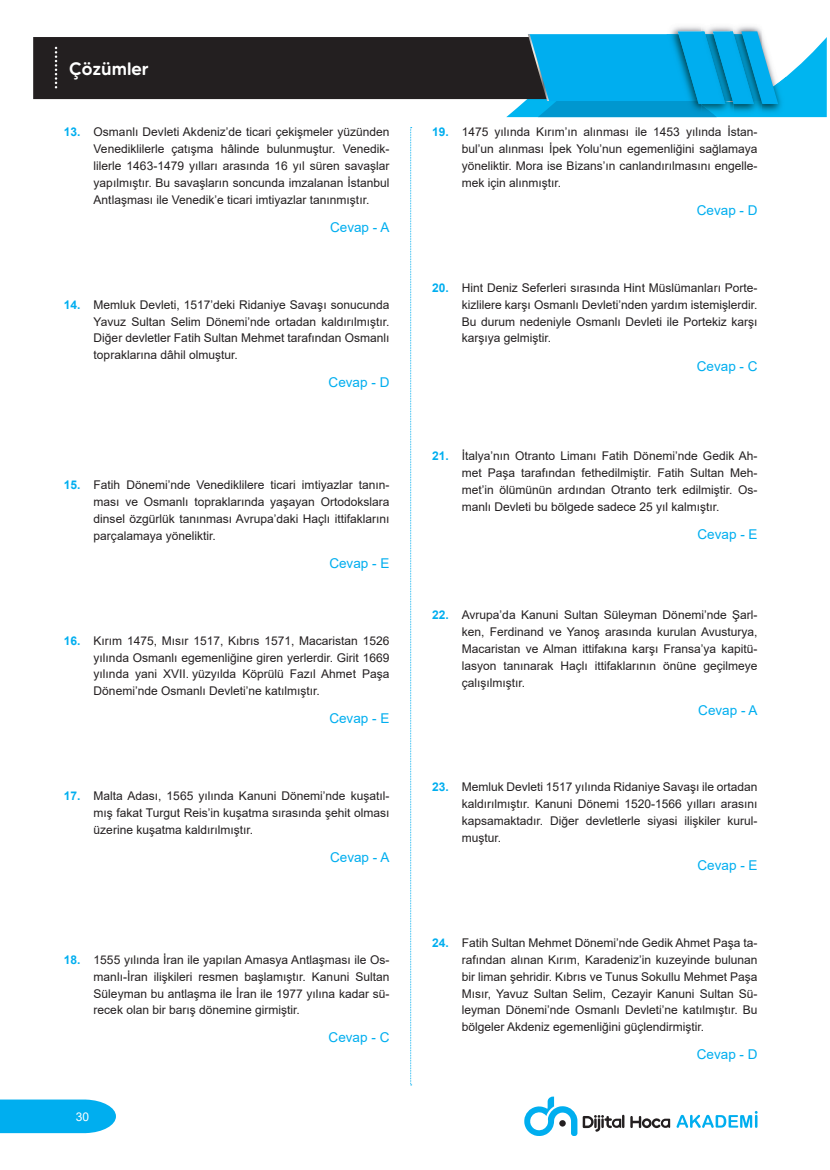
<style>
.page{position:relative;width:830px;height:1170px;background:#fff}
.page>*{position:absolute;margin:0;border:0;box-sizing:border-box;transform-origin:0 0}
.t1{font:500 18px "MADE Tommy Soft";color:#fff}
.CEVAP{font:13.5px "Arial";color:#00aeef}
.t2{font:12px/17px "Arial";color:#231f20;text-align:justify}
.t3{font:12px "Arial";color:#fff}
.s1{font-weight:700;color:#00aeef}
</style>
<div class="page">
<svg style="left:0;top:1099px;width:116px;height:33px;background:#11b3f0"></svg>
<svg style="left:676px;top:1111px;width:81px;height:16px"></svg>
<svg style="left:630px;top:1116px;width:39px;height:12px"></svg>
<svg style="left:524px;top:1096px;width:100px;height:39px"></svg>
<svg style="left:410px;top:127px;width:1px;height:958px"></svg>
<div style="left:33px;top:37px;width:473px;height:62px;background:#231f20"></div>
<svg style="left:506px;top:26px;width:320px;height:91px;background:#2babda"></svg>
<svg style="left:55px;top:47px;width:2px;height:41px"></svg>
<h1 class="t1" style="left:69px;top:57px;width:81px">Çözümler</h1>
<p class="t2" style="left:94px;top:124px;width:297px;text-indent:-30px"><span class="s1">13.</span> Osmanlı Devleti Akdeniz’de ticari çekişmeler yüzünden Venediklilerle çatışma hâlinde bulunmuştur. Venedik&shy;lilerle 1463-1479 yılları arasında 16 yıl süren savaşlar yapılmıştır. Bu savaşların soncunda imzalanan İstanbul Antlaşması ile Venedik’e ticari imtiyazlar tanınmıştır.</p>
<p class="CEVAP" style="left:330px;top:218px;width:61px">Cevap - A</p>
<p class="t2" style="left:94px;top:296px;width:297px;text-indent:-30px"><span class="s1">14.</span> Memluk Devleti, 1517’deki Ridaniye Savaşı sonucunda Yavuz Sultan Selim Dönemi’nde ortadan kaldırılmıştır.<br>Diğer devletler Fatih Sultan Mehmet tarafından Osmanlı topraklarına dâhil olmuştur.</p>
<p class="CEVAP" style="left:328px;top:373px;width:62px">Cevap - D</p>
<p class="t2" style="left:94px;top:476px;width:297px;text-indent:-30px"><span class="s1">15.</span> Fatih Dönemi’nde Venediklilere ticari imtiyazlar tanın&shy;ması ve Osmanlı topraklarında yaşayan Ortodokslara dinsel özgürlük tanınması Avrupa’daki Haçlı ittifaklarını parçalamaya yöneliktir.</p>
<p class="CEVAP" style="left:329px;top:554px;width:62px">Cevap - E</p>
<p class="t2" style="left:94px;top:631px;width:297px;text-indent:-30px"><span class="s1">16.</span> Kırım 1475, Mısır 1517, Kıbrıs 1571, Macaristan 1526 yılında Osmanlı egemenliğine giren yerlerdir. Girit 1669 yılında yani XVII. yüzyılda Köprülü Fazıl Ahmet Paşa Dönemi’nde Osmanlı Devleti’ne katılmıştır.</p>
<p class="CEVAP" style="left:329px;top:709px;width:62px">Cevap - E</p>
<p class="t2" style="left:94px;top:787px;width:297px;text-indent:-30px"><span class="s1">17.</span> Malta Adası, 1565 yılında Kanuni Dönemi’nde kuşatıl&shy;mış fakat Turgut Reis’in kuşatma sırasında şehit olması üzerine kuşatma kaldırılmıştır.</p>
<p class="CEVAP" style="left:330px;top:847px;width:61px">Cevap - A</p>
<p class="t2" style="left:94px;top:950px;width:297px;text-indent:-30px"><span class="s1">18.</span> 1555 yılında İran ile yapılan Amasya Antlaşması ile Os&shy;manlı-İran ilişkileri resmen başlamıştır. Kanuni Sultan Süleyman bu antlaşma ile İran ile 1977 yılına kadar sü&shy;recek olan bir barış dönemine girmiştir.</p>
<p class="CEVAP" style="left:328px;top:1028px;width:62px">Cevap - C</p>
<p class="t3" style="left:76px;top:1108px;width:15px">30</p>
<p class="t2" style="left:461px;top:124px;width:297px;text-indent:-30px"><span class="s1">19.</span> 1475 yılında Kırım’ın alınması ile 1453 yılında İstan&shy;bul’un alınması İpek Yolu’nun egemenliğini sağlamaya yöneliktir. Mora ise Bizans’ın canlandırılmasını engelle&shy;mek için alınmıştır.</p>
<p class="CEVAP" style="left:696px;top:201px;width:62px">Cevap - D</p>
<p class="t2" style="left:461px;top:279px;width:297px;text-indent:-30px"><span class="s1">20.</span> Hint Deniz Seferleri sırasında Hint Müslümanları Porte&shy;kizlilere karşı Osmanlı Devleti’nden yardım istemişlerdir.<br>Bu durum nedeniyle Osmanlı Devleti ile Portekiz karşı karşıya gelmiştir.</p>
<p class="CEVAP" style="left:696px;top:356px;width:62px">Cevap - C</p>
<p class="t2" style="left:461px;top:447px;width:297px;text-indent:-30px"><span class="s1">21.</span> İtalya’nın Otranto Limanı Fatih Dönemi’nde Gedik Ah&shy;met Paşa tarafından fethedilmiştir. Fatih Sultan Meh&shy;met’in ölümünün ardından Otranto terk edilmiştir. Os&shy;manlı Devleti bu bölgede sadece 25 yıl kalmıştır.</p>
<p class="CEVAP" style="left:697px;top:524px;width:62px">Cevap - E</p>
<p class="t2" style="left:461px;top:606px;width:297px;text-indent:-30px"><span class="s1">22.</span> Avrupa’da Kanuni Sultan Süleyman Dönemi’nde Şarl&shy;ken, Ferdinand ve Yanoş arasında kurulan Avusturya, Macaristan ve Alman ittifakına karşı Fransa’ya kapitü&shy;lasyon tanınarak Haçlı ittifaklarının önüne geçilmeye çalışılmıştır.</p>
<p class="CEVAP" style="left:698px;top:701px;width:61px">Cevap - A</p>
<p class="t2" style="left:461px;top:778px;width:297px;text-indent:-30px"><span class="s1">23.</span> Memluk Devleti 1517 yılında Ridaniye Savaşı ile ortadan kaldırılmıştır. Kanuni Dönemi 1520-1566 yılları arasını kapsamaktadır. Diğer devletlerle siyasi ilişkiler kurul&shy;muştur.</p>
<p class="CEVAP" style="left:697px;top:856px;width:62px">Cevap - E</p>
<p class="t2" style="left:461px;top:933px;width:297px;text-indent:-30px"><span class="s1">24.</span> Fatih Sultan Mehmet Dönemi’nde Gedik Ahmet Paşa ta&shy;rafından alınan Kırım, Karadeniz’in kuzeyinde bulunan bir liman şehridir. Kıbrıs ve Tunus Sokullu Mehmet Paşa Mısır, Yavuz Sultan Selim, Cezayir Kanuni Sultan Sü&shy;leyman Dönemi’nde Osmanlı Devleti’ne katılmıştır. Bu bölgeler Akdeniz egemenliğini güçlendirmiştir.</p>
<p class="CEVAP" style="left:696px;top:1045px;width:62px">Cevap - D</p>
</div>
